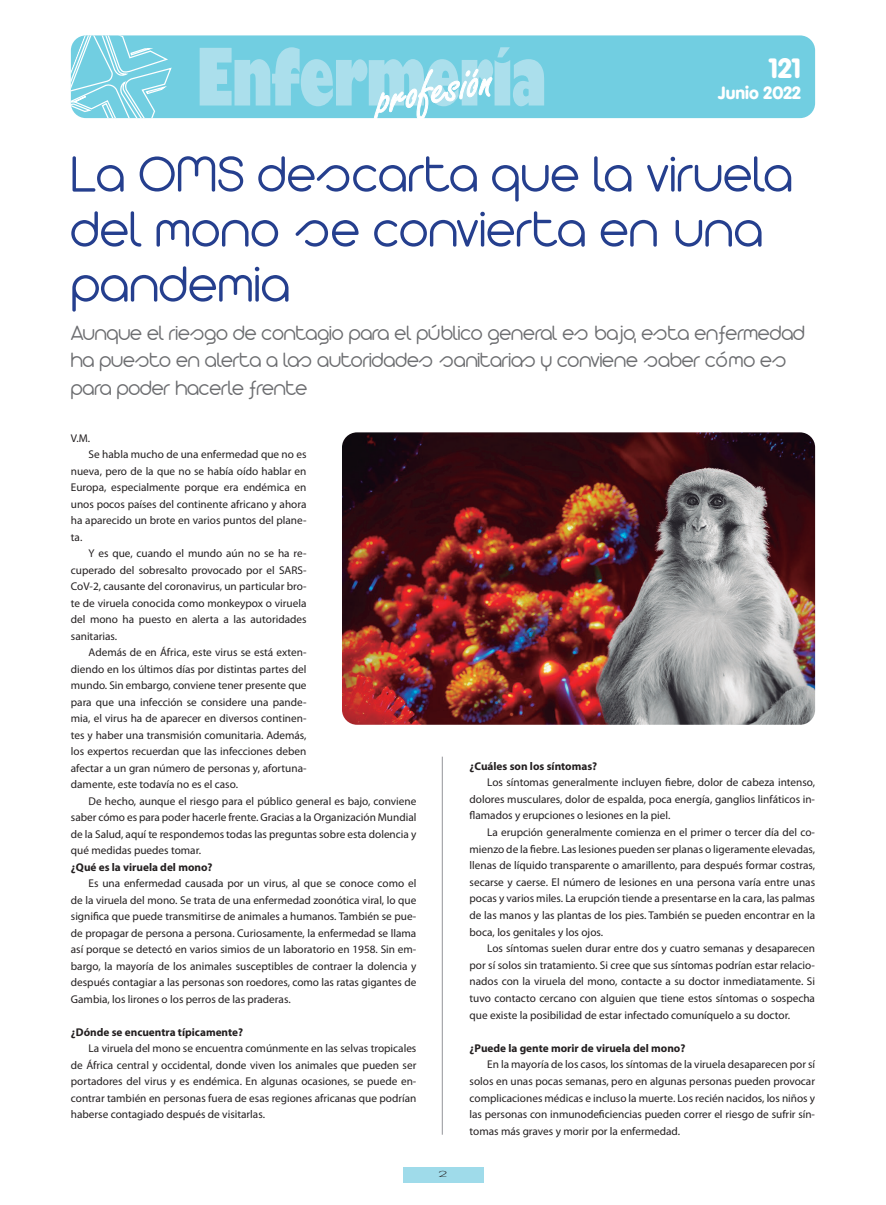
<style>
.page{position:relative;width:886px;height:1205px;background:#fff}
.page>*{position:absolute;margin:0;border:0;box-sizing:border-box;transform-origin:0 0}
.t1{font:300 55px/55px "Arista 2.0 Alternate";letter-spacing:.01em;color:#253f8e}
.t2{font:900 27.5px "VAG Rounded";color:#fff}
.t3{font:300 22.5px/27.5px "Arista 2.0 Alternate";color:#6c6d70}
.t4{font:900 17.5px "VAG Rounded";color:#fff}
.t5{font:11.25px/16.5px "Myriad Pro";color:#231f20;text-align:justify}
.t6{font:700 11.25px "Myriad Pro";color:#231f20}
.t7{font:11.25px "Myriad Pro";color:#231f20}
.t8{font:300 8.12px "Futura";color:#231f20;scale:2 1}
</style>
<div class="page">
<div style="left:71px;top:35px;width:744px;height:83px;background:#71cee1;border-radius:15px"></div>
<svg style="left:71px;top:35px;width:102px;height:83px"></svg>
<svg style="left:200px;top:47px;width:344px;height:72px"></svg>
<div style="left:403px;top:1167px;width:80px;height:15px;background:#9fdbea"></div>
<img style="left:342px;top:432px;width:473px;height:293px">
<hr style="left:442px;top:756px;width:1px;height:378px;background:#a8a9ad">
<p class="t2" style="left:769px;top:52px;width:34px">121</p>
<p class="t4" style="left:718px;top:82px;width:84px">Junio 2022</p>
<p class="t1" style="left:71px;top:146px;width:723px">La OMS descarta que la viruela del mono se convierta en una pandemia</p>
<p class="t3" style="left:71px;top:318px;width:735px">Aunque el riesgo de contagio para el público general es bajo, esta enfermedad ha puesto en alerta a las autoridades sanitarias y conviene saber cómo es para poder hacerle frente</p>
<p class="t7" style="left:71px;top:432px;width:21px">V.M.</p>
<p class="t5" style="left:71px;top:446px;width:237px;text-indent:18px">Se habla mucho de una enfermedad que no es nueva, pero de la que no se había oído hablar en Europa, especialmente porque era endémica en unos pocos países del continente africano y ahora ha aparecido un brote en varios puntos del plane&shy;ta.</p>
<p class="t5" style="left:71px;top:545px;width:237px;text-indent:18px">Y es que, cuando el mundo aún no se ha re&shy;cuperado del sobresalto provocado por el SARS-CoV-2, causante del coronavirus, un particular bro&shy;te de viruela conocida como monkeypox o viruela del mono ha puesto en alerta a las autoridades sanitarias.</p>
<p class="t5" style="left:71px;top:644px;width:237px;text-indent:18px">Además de en África, este virus se está exten&shy;diendo en los últimos días por distintas partes del mundo. Sin embargo, conviene tener presente que para que una infección se considere una pande&shy;mia, el virus ha de aparecer en diversos continen&shy;tes y haber una transmisión comunitaria. Además, los expertos recuerdan que las infecciones deben afectar a un gran número de personas y, afortuna&shy;damente, este todavía no es el caso.</p>
<p class="t5" style="left:71px;top:793px;width:347px;text-indent:18px">De hecho, aunque el riesgo para el público general es bajo, conviene saber cómo es para poder hacerle frente. Gracias a la Organización Mundial de la Salud, aquí te respondemos todas las preguntas sobre esta dolencia y qué medidas puedes tomar.</p>
<p class="t6" style="left:71px;top:860px;width:143px">¿Qué es la viruela del mono?</p>
<p class="t5" style="left:71px;top:875px;width:347px;text-indent:18px">Es una enfermedad causada por un virus, al que se conoce como el de la viruela del mono. Se trata de una enfermedad zoonótica viral, lo que significa que puede transmitirse de animales a humanos. También se pue&shy;de propagar de persona a persona. Curiosamente, la enfermedad se llama así porque se detectó en varios simios de un laboratorio en 1958. Sin em&shy;bargo, la mayoría de los animales susceptibles de contraer la dolencia y después contagiar a las personas son roedores, como las ratas gigantes de Gambia, los lirones o los perros de las praderas.</p>
<p class="t6" style="left:71px;top:1025px;width:174px">¿Dónde se encuentra típicamente?</p>
<p class="t5" style="left:71px;top:1040px;width:347px;text-indent:18px">La viruela del mono se encuentra comúnmente en las selvas tropicales de África central y occidental, donde viven los animales que pueden ser portadores del virus y es endémica. En algunas ocasiones, se puede en&shy;contrar también en personas fuera de esas regiones africanas que podrían haberse contagiado después de visitarlas.</p>
<p class="t6" style="left:469px;top:759px;width:129px">¿Cuáles son los síntomas?</p>
<p class="t5" style="left:469px;top:774px;width:347px;text-indent:18px">Los síntomas generalmente incluyen fiebre, dolor de cabeza intenso, dolores musculares, dolor de espalda, poca energía, ganglios linfáticos in&shy;flamados y erupciones o lesiones en la piel.</p>
<p class="t5" style="left:469px;top:824px;width:347px;text-indent:18px">La erupción generalmente comienza en el primer o tercer día del co&shy;mienzo de la fiebre. Las lesiones pueden ser planas o ligeramente elevadas, llenas de líquido transparente o amarillento, para después formar costras, secarse y caerse. El número de lesiones en una persona varía entre unas pocas y varios miles. La erupción tiende a presentarse en la cara, las palmas de las manos y las plantas de los pies. También se pueden encontrar en la boca, los genitales y los ojos.</p>
<p class="t5" style="left:469px;top:940px;width:347px;text-indent:18px">Los síntomas suelen durar entre dos y cuatro semanas y desaparecen por sí solos sin tratamiento. Si cree que sus síntomas podrían estar relacio&shy;nados con la viruela del mono, contacte a su doctor inmediatamente. Si tuvo contacto cercano con alguien que tiene estos síntomas o sospecha que existe la posibilidad de estar infectado comuníquelo a su doctor.</p>
<p class="t6" style="left:469px;top:1041px;width:217px">¿Puede la gente morir de viruela del mono?</p>
<p class="t5" style="left:469px;top:1056px;width:347px;text-indent:18px">En la mayoría de los casos, los síntomas de la viruela desaparecen por sí solos en unas pocas semanas, pero en algunas personas pueden provocar complicaciones médicas e incluso la muerte. Los recién nacidos, los niños y las personas con inmunodeficiencias pueden correr el riesgo de sufrir sín&shy;tomas más graves y morir por la enfermedad.</p>
<p class="t8" style="left:438px;top:1169px;width:7px">2</p>
</div>
